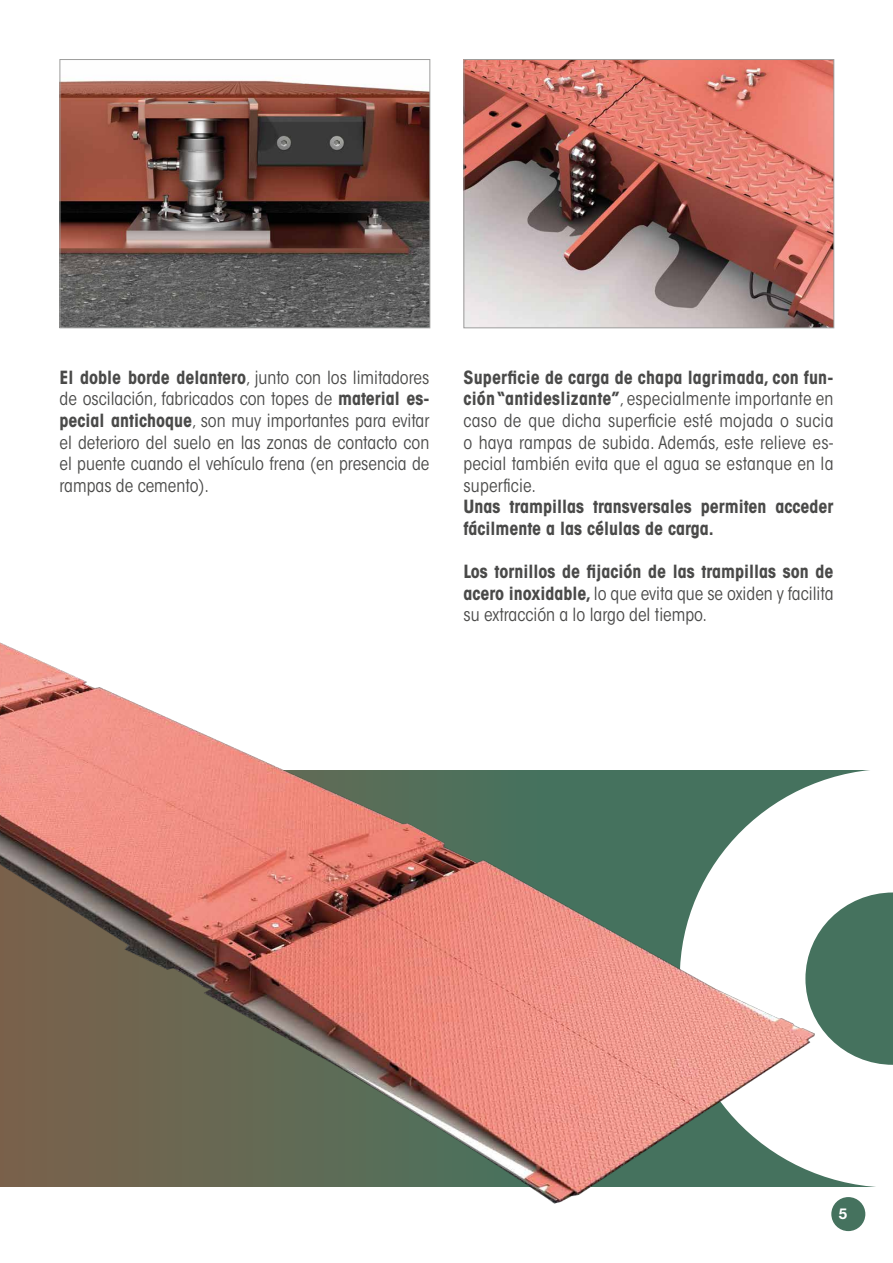
<style>
.page{position:relative;width:893px;height:1263px;background:#fff}
.page>*{position:absolute;margin:0;border:0;box-sizing:border-box;transform-origin:0 0}
.t1{font:condensed 18px/21.6px "ITC Avant Garde Std";color:#4a4a49;text-align:justify}
.t2{font:700 condensed 18px/21.6px "ITC Avant Garde Std";color:#4a4a49}
.t3{font:700 15px "Helvetica Neue LT Std";color:#fff}
.s1{font-weight:700}
</style>
<div class="page">
<img style="left:62px;top:80px;width:366px;height:246px">
<div style="left:60px;top:59px;width:370px;height:269px;border:1px solid #9d9d9c"></div>
<img style="left:465px;top:61px;width:367px;height:265px">
<div style="left:463px;top:59px;width:371px;height:269px;border:1px solid #9d9d9c"></div>
<svg style="left:835px;top:770px;width:58px;height:417px"></svg>
<img style="left:0;top:642px;width:835px;height:562px">
<div style="left:831px;top:1197px;width:34px;height:34px;background:#45725e;border-radius:50%"></div>
<p class="t1" style="left:60px;top:366px;width:371px"><span class="s1">El doble borde delantero</span>, junto con los limitadores de oscilación, fabricados con topes de <span class="s1">material es&shy;pecial antichoque</span>, son muy importantes para evitar el deterioro del suelo en las zonas de contacto con el puente cuando el vehículo frena (en presencia de rampas de cemento).</p>
<p class="t1" style="left:463px;top:366px;width:371px"><span class="s1">Superficie de carga de chapa lagrimada, con fun&shy;ción “antideslizante”</span>, especialmente importante en caso de que dicha superficie esté mojada o sucia o haya rampas de subida. Además, este relieve es&shy;pecial también evita que el agua se estanque en la superficie.</p>
<p class="t2" style="left:463px;top:496px;width:371px">Unas trampillas transversales permiten acceder fácilmente a las células de carga.</p>
<p class="t1" style="left:463px;top:561px;width:371px"><span class="s1">Los tornillos de fijación de las trampillas son de acero inoxidable,</span> lo que evita que se oxiden y facilita su extracción a lo largo del tiempo.</p>
<p class="t3" style="left:839px;top:1205px;width:10px">5</p>
</div>
